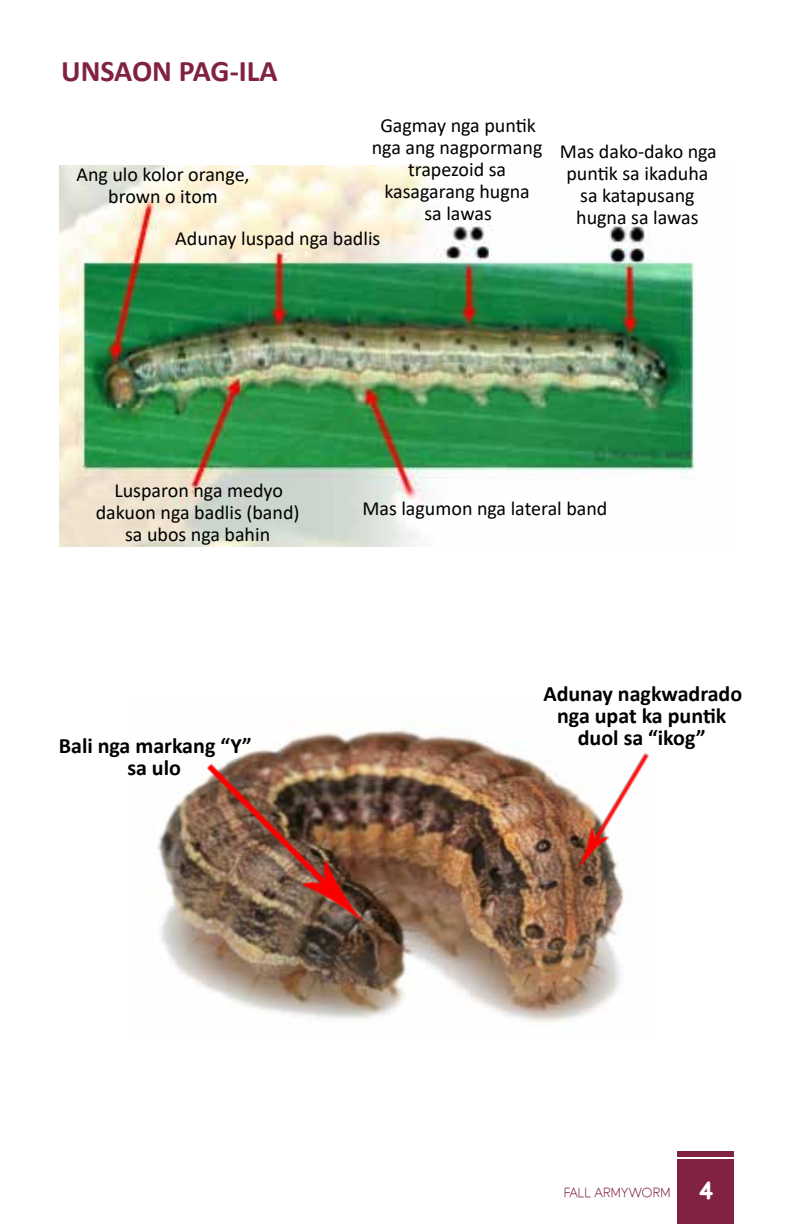
<style>
.page{position:relative;width:792px;height:1224px;background:#fff}
.page>*{position:absolute;margin:0;border:0;box-sizing:border-box;transform-origin:0 0}
.t1{font:700 30px "Calibri";color:#812244}
.t2{font:700 22px/22px "Calibri";color:#000;text-align:center}
.t3{font:20px/22px "Calibri";color:#000;text-align:center}
.t4{font:700 20px "Smile";color:#fff}
.t5{font:300 12px "Smile";color:#812244}
</style>
<div class="page">
<div style="left:677px;top:1160px;width:57px;height:64px;background:#812244"></div>
<div style="left:677px;top:1151px;width:57px;height:5px;background:#812244"></div>
<img style="left:59px;top:165px;width:637px;height:381px">
<img style="left:504px;top:949px;width:116px;height:74px">
<img style="left:157px;top:729px;width:347px;height:290px">
<img style="left:492px;top:729px;width:157px;height:220px">
<h1 class="t1" style="left:61px;top:49px;width:218px">UNSAON PAG-ILA</h1>
<p class="t3" style="left:76px;top:163px;width:175px">Ang ulo kolor orange, brown o itom</p>
<p class="t3" style="left:372px;top:114px;width:172px">Gagmay nga puntik nga ang nagpormang trapezoid sa kasagarang hugna<br>sa lawas</p>
<p class="t3" style="left:175px;top:227px;width:207px">Adunay luspad nga badlis</p>
<p class="t3" style="left:560px;top:140px;width:158px">Mas dako-dako nga puntik sa ikaduha sa katapusang hugna sa lawas</p>
<p class="t3" style="left:96px;top:479px;width:205px">Lusparon nga medyo dakuon nga badlis (band) sa ubos nga bahin</p>
<p class="t2" style="left:59px;top:734px;width:194px">Bali nga markang “Y” sa ulo</p>
<p class="t3" style="left:362px;top:497px;width:247px">Mas lagumon nga lateral band</p>
<p class="t2" style="left:543px;top:682px;width:200px">Adunay nagkwadrado nga upat ka puntik duol sa “ikog”</p>
<p class="t5" style="left:564px;top:1187px;width:108px">FALL ARMYWORM</p>
<p class="t4" style="left:698px;top:1179px;width:16px">4</p>
</div>
